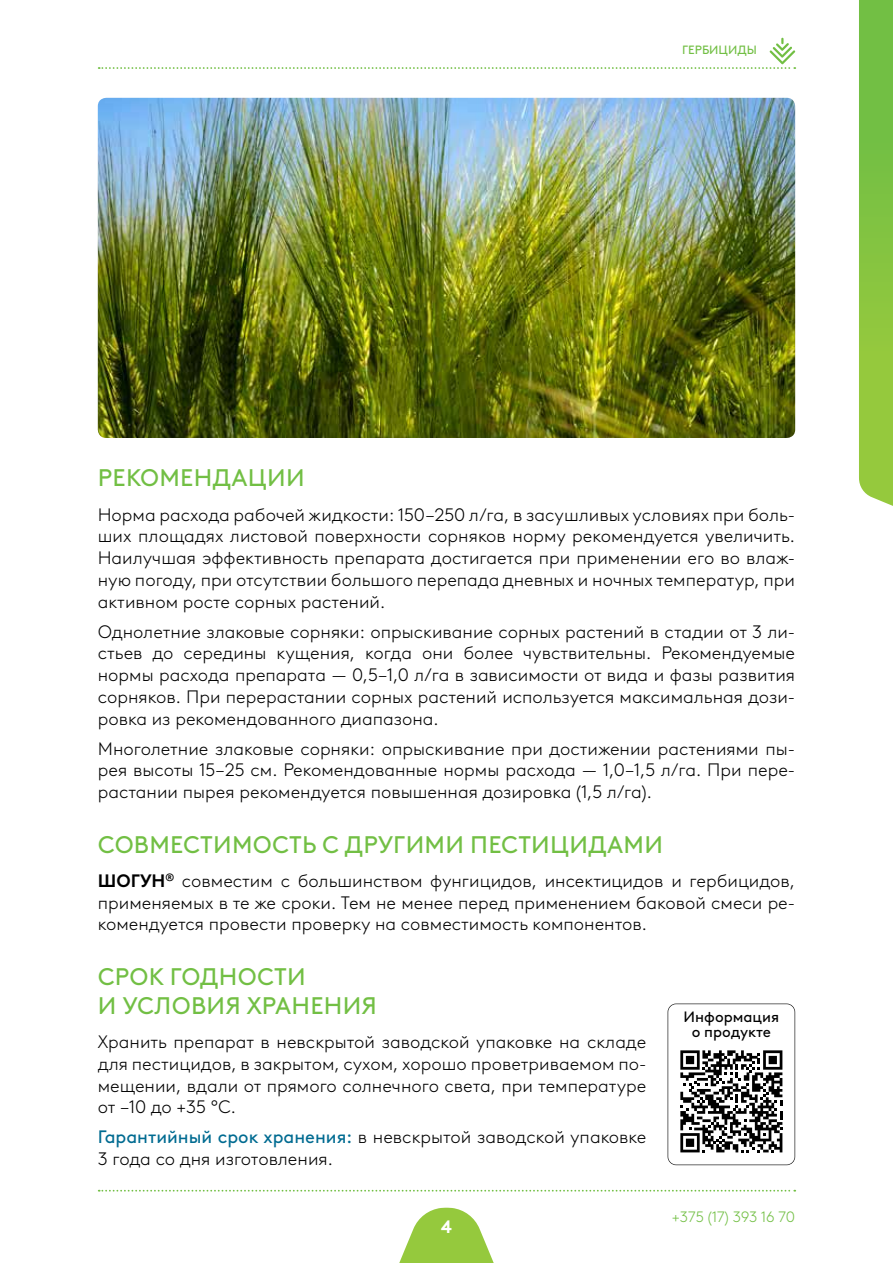
<style>
.page{position:relative;width:893px;height:1263px;background:#fff}
.page>*{position:absolute;margin:0;border:0;box-sizing:border-box;transform-origin:0 0}
.t1{font:24px/29px "Brown LL Pan";letter-spacing:.01em;color:#72bf44}
.t2{font:300 18px/21.8px "Brown LL Pan";color:#000;text-align:justify}
.t3{font:700 18px "Brown LL Pan";color:#000}
.t4{font:700 18px "Brown LL Pan";color:#fff}
.t5{font:15px/15px "Brown LL Pan";color:#000;text-align:center}
.t6{font:300 15px "Brown LL Pan";color:#72bf44}
.t7{font:12px "Brown LL Pan";color:#72bf44}
.s1{font-weight:400;color:#006b91}
</style>
<div class="page">
<svg style="left:668px;top:1003px;width:127px;height:162px"></svg>
<img style="left:98px;top:98px;width:697px;height:340px">
<svg style="left:859px;top:0;width:34px;height:506px;background:#85c443"></svg>
<svg style="left:399px;top:1208px;width:95px;height:55px"></svg>
<svg style="left:99px;top:1190px;width:696px;height:1px"></svg>
<svg style="left:99px;top:38px;width:696px;height:31px"></svg>
<p class="t7" style="left:682px;top:41px;width:76px">ГЕРБИЦИДЫ</p>
<h1 class="t1" style="left:98px;top:462px;width:187px">РЕКОМЕНДАЦИИ</h1>
<p class="t2" style="left:98px;top:503px;width:699px">Норма расхода рабочей жидкости: 150–250 л/га, в засушливых условиях при боль&shy;ших площадях листовой поверхности сорняков норму рекомендуется увеличить.<br>Наилучшая эффективность препарата достигается при применении его во влаж&shy;ную погоду, при отсутствии большого перепада дневных и ночных температур, при активном росте сорных растений.</p>
<p class="t2" style="left:98px;top:620px;width:699px">Однолетние злаковые сорняки: опрыскивание сорных растений в стадии от 3 ли&shy;стьев до середины кущения, когда они более чувствительны. Рекомендуемые нормы расхода препарата — 0,5–1,0 л/га в зависимости от вида и фазы развития сорняков. При перерастании сорных растений используется максимальная дози&shy;ровка из рекомендованного диапазона.</p>
<p class="t2" style="left:98px;top:737px;width:699px">Многолетние злаковые сорняки: опрыскивание при достижении растениями пы&shy;рея высоты 15–25 см. Рекомендованные нормы расхода — 1,0–1,5 л/га. При пере&shy;растании пырея рекомендуется повышенная дозировка (1,5 л/га).</p>
<h1 class="t1" style="left:98px;top:828px;width:88px">СОВМЕСТИ</h1>
<h1 class="t1" style="left:232px;top:828px;width:272px">МОСТЬ С ДРУГИ МИ ПЕСТИ</h1>
<h1 class="t1" style="left:550px;top:828px;width:110px">ЦИДАМИ</h1>
<p class="t3" style="left:98px;top:867px;width:32px">ШОГУН</p>
<p class="t2" style="left:98px;top:869px;width:699px;text-indent:68px"><sup>®</sup> совместим с большинством фунгицидов, инсектицидов и гербицидов, применяемых в те же сроки. Тем не менее перед применением баковой смеси ре&shy;комендуется провести проверку на совместимость компонентов.</p>
<h1 class="t1" style="left:98px;top:960px;width:281px">СРОК ГОДНОСТИ<br>И УСЛОВИЯ ХРАНЕНИЯ</h1>
<p class="t2" style="left:98px;top:1030px;width:550px">Хранить препарат в невскрытой заводской упаковке на складе для пестицидов, в закрытом, сухом, хорошо проветриваемом по&shy;мещении, вдали от прямого солнечного света, при температуре от –10 до +35 °С.</p>
<p class="t2" style="left:98px;top:1125px;width:550px"><span class="s1">Гарантийный срок хранения:</span> в невскрытой заводской упаковке<br>3 года со дня изготовления.</p>
<p class="t5" style="left:684px;top:1008px;width:97px">Информация о продукте</p>
<p class="t4" style="left:441px;top:1213px;width:13px">4</p>
<p class="t6" style="left:672px;top:1206px;width:125px">+375 (17) 393 16 70</p>
</div>
